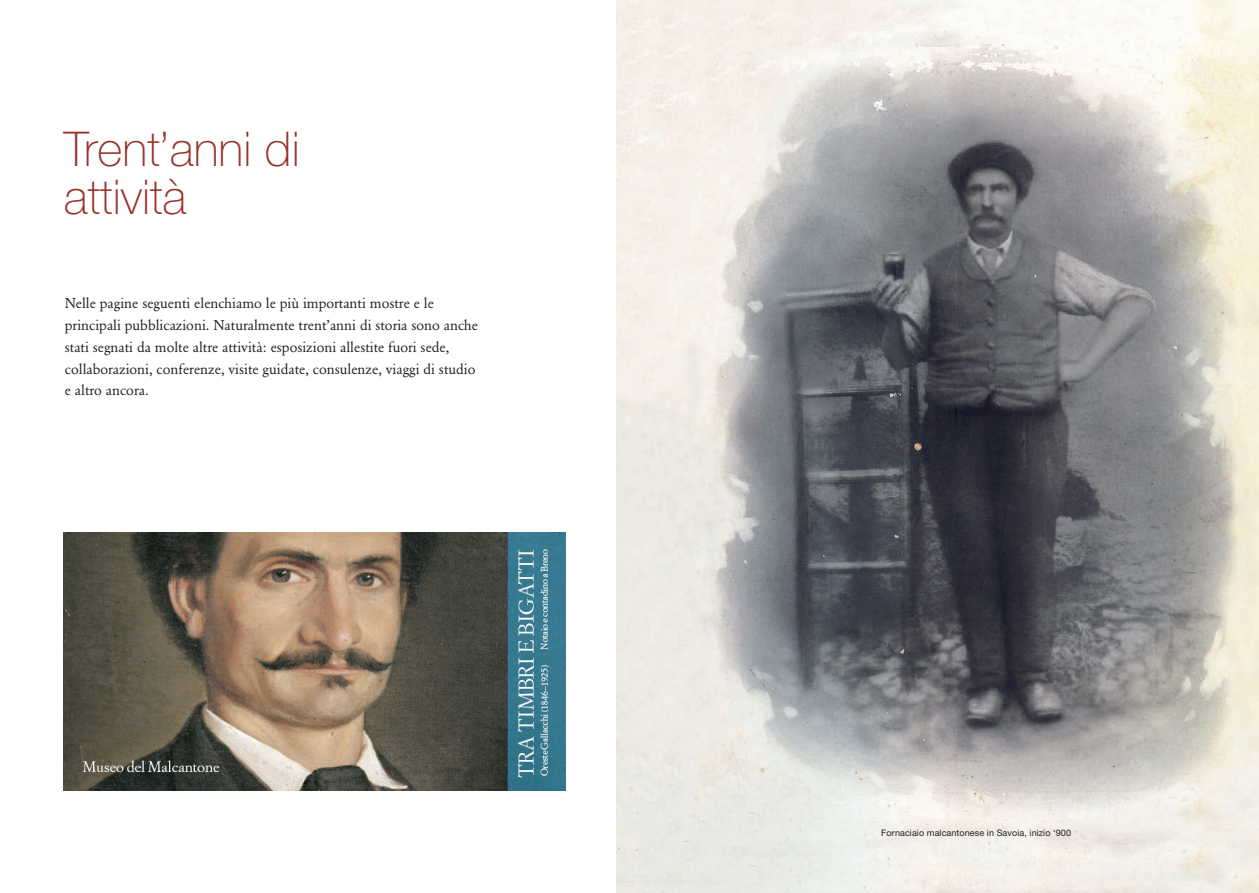
<style>
.page{position:relative;width:1259px;height:893px;background:#fff}
.page>*{position:absolute;margin:0;border:0;box-sizing:border-box;transform-origin:0 0}
.t1{font:100 48px/48px "Helvetica Neue LT Std";color:#983027}
.t2{font:14.25px/21.8px "Garamond BE";color:#231f20}
.t3{font:9px "Helvetica Neue LT Std";letter-spacing:.01em;color:#231f20}
</style>
<div class="page">
<img style="left:64px;top:532px;width:502px;height:259px">
<img style="left:617px;top:0;width:642px;height:893px">
<h1 class="t1" style="left:64px;top:125px;width:237px">Trent’anni di attività</h1>
<p class="t2" style="left:65px;top:293px;width:414px">Nelle pagine seguenti elenchiamo le più importanti mostre e le principali pubblicazioni. Naturalmente trent’anni di storia sono anche stati segnati da molte altre attività: esposizioni allestite fuori sede, collaborazioni, conferenze, visite guidate, consulenze, viaggi di studio e altro ancora.</p>
<p class="t3" style="left:881px;top:827px;width:191px">Fornaciaio malcantonese in Savoia, inizio ‘900</p>
</div>
